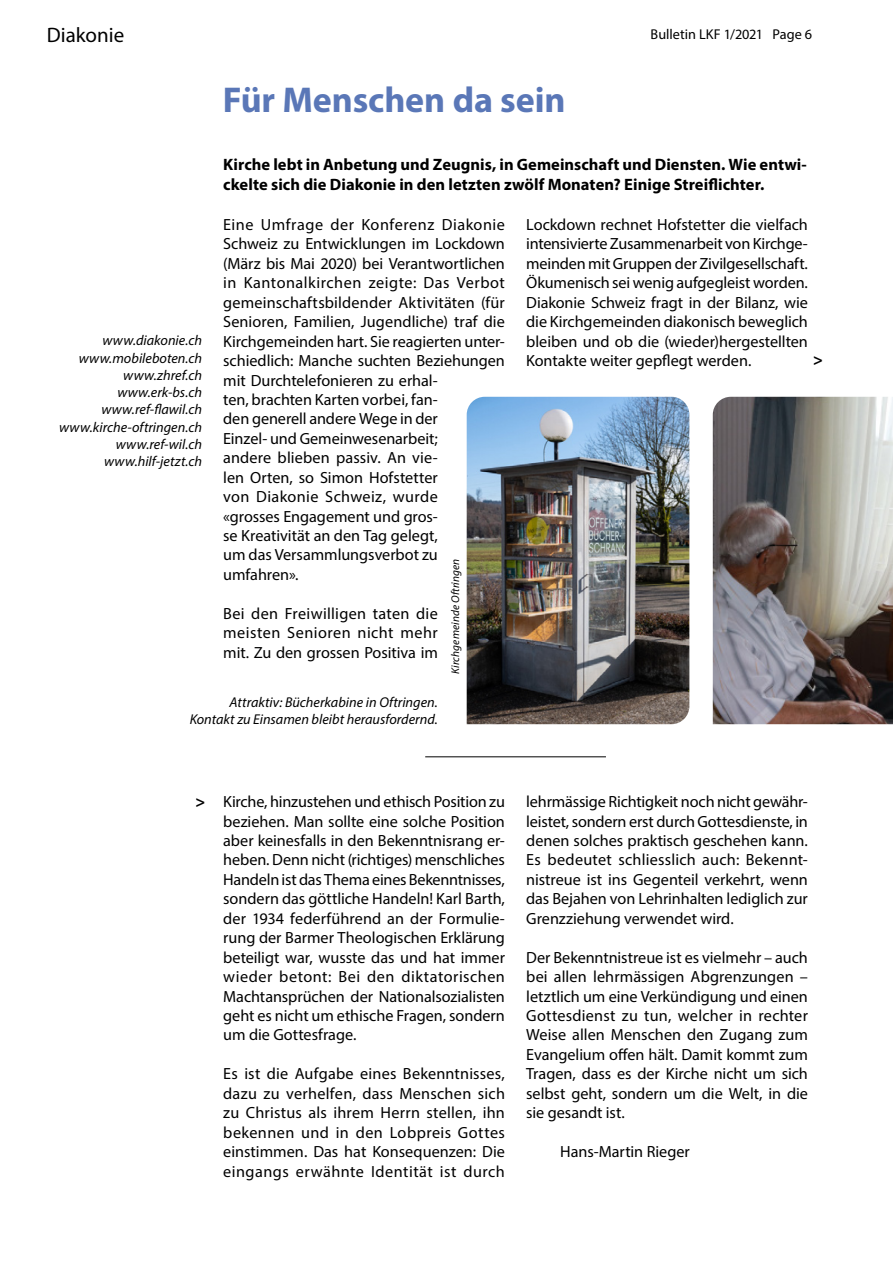
<style>
.page{position:relative;width:893px;height:1263px;background:#fff}
.page>*{position:absolute;margin:0;border:0;box-sizing:border-box;transform-origin:0 0}
.t1{font:700 36px "Myriad Pro";letter-spacing:-.005em;color:#5a77b7}
.t2{font:21px "Myriad Pro";color:#000}
.t3{font:700 16.5px/19.8px "Myriad Pro";color:#000}
.t4{font:16.2px/19.5px "Myriad Pro";color:#000;text-align:justify}
.t5{font:italic 14.25px/17.2px "Myriad Pro";color:#000;text-align:right}
.t6{font:14.25px "Myriad Pro";color:#000}
.t7{font:italic 11.25px "Myriad Pro";letter-spacing:.01em;color:#000}
</style>
<div class="page">
<img style="left:467px;top:397px;width:222px;height:327px">
<img style="left:713px;top:397px;width:180px;height:327px">
<hr style="left:425px;top:756px;width:181px;height:1px;background:#000">
<p class="t2" style="left:47px;top:22px;width:79px">Diakonie</p>
<p class="t6" style="left:651px;top:26px;width:163px">Bulletin LKF 1/2021 Page 6</p>
<h1 class="t1" style="left:223px;top:76px;width:344px">Für Menschen da sein</h1>
<p class="t3" style="left:223px;top:154px;width:585px">Kirche lebt in Anbetung und Zeugnis, in Gemeinschaft und Diensten. Wie entwi&shy;ckelte sich die Diakonie in den letzten zwölf Monaten? Einige Streiflichter.</p>
<p class="t4" style="left:223px;top:215px;width:283px;text-align:left">Eine Umfrage der Konferenz Diakonie Schweiz zu Entwicklungen im Lockdown (März bis Mai 2020) bei Verantwortlichen in Kantonalkirchen zeigte: Das Verbot gemeinschaftsbildender Aktivitäten (für Senioren, Familien, Jugendliche) traf die Kirchgemeinden hart. Sie reagierten unter&shy;schiedlich: Manche suchten Beziehungen mit Durchtelefonieren zu erhal-<br>ten, brachten Karten vorbei, fan-<br>den generell andere Wege in der<br>Einzel- und Gemeinwesenarbeit;<br>andere blieben passiv. An vie-<br>len Orten, so Simon Hofstetter<br>von Diakonie Schweiz, wurde<br>«grosses Engagement und gros-<br>se Kreativität an den Tag gelegt,<br>um das Versammlungsverbot zu umfahren».</p>
<p class="t4" style="left:223px;top:603px;width:216px">Bei den Freiwilligen taten die meisten Senioren nicht mehr mit. Zu den grossen Positiva im</p>
<p class="t5" style="left:190px;top:693px;width:250px">Attraktiv: Bücherkabine in Oftringen.<br>Kontakt zu Einsamen bleibt herausfordernd.</p>
<p class="t5" style="left:59px;top:332px;width:144px">www.diakonie.ch www.mobileboten.ch www.zhref.ch www.erk-bs.ch www.ref-flawil.ch www.kirche-oftringen.ch www.ref-wil.ch www.hilf-jetzt.ch</p>
<p class="t7" style="left:448px;top:674px;width:117px;rotate:-90deg">Kirchgemeinde Oftringen</p>
<p class="t4" style="left:526px;top:215px;width:283px">Lockdown rechnet Hofstetter die vielfach intensivierte Zusammenarbeit von Kirchge&shy;meinden mit Gruppen der Zivilgesellschaft.<br>Ökumenisch sei wenig aufgegleist worden.<br>Diakonie Schweiz fragt in der Bilanz, wie die Kirchgemeinden diakonisch beweglich bleiben und ob die (wieder)hergestellten Kontakte weiter gepflegt werden.</p>
<p class="t3" style="left:813px;top:349px;width:11px">&gt;</p>
<p class="t3" style="left:196px;top:791px;width:11px">&gt;</p>
<p class="t4" style="left:223px;top:792px;width:283px">Kirche, hinzustehen und ethisch Position zu beziehen. Man sollte eine solche Position aber keinesfalls in den Bekenntnisrang er&shy;heben. Denn nicht (richtiges) menschliches Handeln ist das Thema eines Bekenntnisses, sondern das göttliche Handeln! Karl Barth, der 1934 federführend an der Formulie&shy;rung der Barmer Theologischen Erklärung beteiligt war, wusste das und hat immer wieder betont: Bei den diktatorischen Machtansprüchen der Nationalsozialisten geht es nicht um ethische Fragen, sondern um die Gottesfrage.</p>
<p class="t4" style="left:223px;top:1064px;width:283px">Es ist die Aufgabe eines Bekenntnisses, dazu zu verhelfen, dass Menschen sich zu Christus als ihrem Herrn stellen, ihn bekennen und in den Lobpreis Gottes einstimmen. Das hat Konsequenzen: Die eingangs erwähnte Identität ist durch</p>
<p class="t4" style="left:526px;top:792px;width:283px">lehrmässige Richtigkeit noch nicht gewähr&shy;leistet, sondern erst durch Gottesdienste, in denen solches praktisch geschehen kann.<br>Es bedeutet schliesslich auch: Bekennt&shy;nistreue ist ins Gegenteil verkehrt, wenn das Bejahen von Lehrinhalten lediglich zur Grenzziehung verwendet wird.</p>
<p class="t4" style="left:526px;top:947px;width:283px">Der Bekenntnistreue ist es vielmehr – auch bei allen lehrmässigen Abgrenzungen – letztlich um eine Verkündigung und einen Gottesdienst zu tun, welcher in rechter Weise allen Menschen den Zugang zum Evangelium offen hält. Damit kommt zum Tragen, dass es der Kirche nicht um sich selbst geht, sondern um die Welt, in die sie gesandt ist.</p>
<p class="t4" style="left:560px;top:1142px;width:131px">Hans-Martin Rieger</p>
</div>
